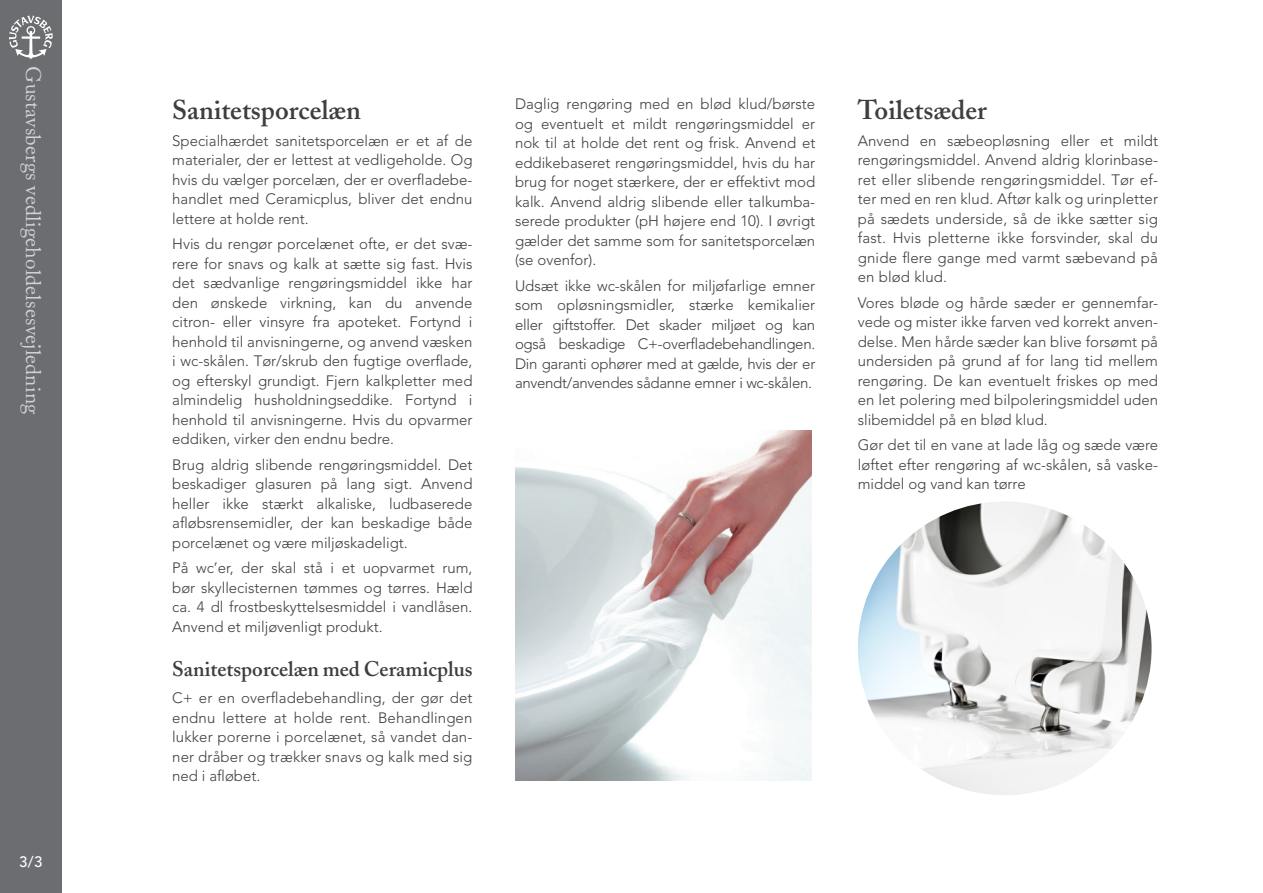
<style>
.page{position:relative;width:1263px;height:893px;background:#fff}
.page>*{position:absolute;margin:0;border:0;box-sizing:border-box;transform-origin:0 0}
.t1{font:600 27px "Adobe Caslon";color:#3e3e3f}
.t2{font:21px "Adobe Caslon";letter-spacing:.01em;color:#d1d2d4}
.t3{font:600 21px "Adobe Caslon";color:#3e3e3f}
.Styckeformat__1{font:300 15px/19.5px "Avenir";color:#3e3e3f;text-align:justify}
.Styckeformat__1-2{font:500 15px "Avenir";color:#fff}
</style>
<div class="page">
<div style="left:0;top:0;width:62px;height:893px;background:#6c6d70"></div>
<svg style="left:9px;top:16px;width:44px;height:43px"></svg>
<img style="left:515px;top:431px;width:296px;height:350px">
<img style="left:858px;top:501px;width:293px;height:294px;border-radius:147px">
<h2 class="t2" style="left:46px;top:66px;width:350px;rotate:90deg">Gustavsbergs vedligeholdelsesvejledning</h2>
<p class="Styckeformat__1-2" style="left:19px;top:853px;width:25px">3/3</p>
<p class="t1" style="left:172px;top:93px;width:190px">Sanitetsporcelæn</p>
<p class="Styckeformat__1" style="left:172px;top:131px;width:302px">Specialhærdet sanitetsporcelæn er et af de materialer, der er lettest at vedligeholde. Og hvis du vælger porcelæn, der er overfladebe&shy;handlet med Ceramicplus, bliver det endnu lettere at holde rent.</p>
<p class="Styckeformat__1" style="left:172px;top:234px;width:302px">Hvis du rengør porcelænet ofte, er det svæ&shy;rere for snavs og kalk at sætte sig fast. Hvis det sædvanlige rengøringsmiddel ikke har den ønskede virkning, kan du anvende citron- eller vinsyre fra apoteket. Fortynd i henhold til anvisningerne, og anvend væsken i wc-skålen. Tør/skrub den fugtige overflade, og efterskyl grundigt. Fjern kalkpletter med almindelig husholdningseddike. Fortynd i henhold til anvisningerne. Hvis du opvarmer eddiken, virker den endnu bedre.</p>
<p class="Styckeformat__1" style="left:172px;top:455px;width:302px">Brug aldrig slibende rengøringsmiddel. Det beskadiger glasuren på lang sigt. Anvend heller ikke stærkt alkaliske, ludbaserede afløbsrensemidler, der kan beskadige både porcelænet og være miljøskadeligt.</p>
<p class="Styckeformat__1" style="left:172px;top:558px;width:302px">På wc’er, der skal stå i et uopvarmet rum, bør skyllecisternen tømmes og tørres. Hæld ca. 4 dl frostbeskyttelsesmiddel i vandlåsen.<br>Anvend et miljøvenligt produkt.</p>
<p class="t3" style="left:172px;top:657px;width:302px">Sanitetsporcelæn med Ceramicplus</p>
<p class="Styckeformat__1" style="left:172px;top:688px;width:302px">C+ er en overfladebehandling, der gør det endnu lettere at holde rent. Behandlingen lukker porerne i porcelænet, så vandet dan&shy;ner dråber og trækker snavs og kalk med sig ned i afløbet.</p>
<p class="Styckeformat__1" style="left:515px;top:94px;width:302px">Daglig rengøring med en blød klud/børste og eventuelt et mildt rengøringsmiddel er nok til at holde det rent og frisk. Anvend et eddikebaseret rengøringsmiddel, hvis du har brug for noget stærkere, der er effektivt mod kalk. Anvend aldrig slibende eller talkumba&shy;serede produkter (pH højere end 10). I øvrigt gælder det samme som for sanitetsporcelæn (se ovenfor).</p>
<p class="Styckeformat__1" style="left:515px;top:276px;width:302px">Udsæt ikke wc-skålen for miljøfarlige emner som opløsningsmidler, stærke kemikalier eller giftstoffer. Det skader miljøet og kan også beskadige C+-overfladebehandlingen.<br>Din garanti ophører med at gælde, hvis der er anvendt/anvendes sådanne emner i wc-skålen.</p>
<p class="t1" style="left:858px;top:93px;width:130px">Toiletsæder</p>
<p class="Styckeformat__1" style="left:858px;top:131px;width:302px">Anvend en sæbeopløsning eller et mildt rengøringsmiddel. Anvend aldrig klorinbase&shy;ret eller slibende rengøringsmiddel. Tør ef&shy;ter med en ren klud. Aftør kalk og urinpletter på sædets underside, så de ikke sætter sig fast. Hvis pletterne ikke forsvinder, skal du gnide flere gange med varmt sæbevand på en blød klud.</p>
<p class="Styckeformat__1" style="left:858px;top:293px;width:302px">Vores bløde og hårde sæder er gennemfar&shy;vede og mister ikke farven ved korrekt anven&shy;delse. Men hårde sæder kan blive forsømt på undersiden på grund af for lang tid mellem rengøring. De kan eventuelt friskes op med en let polering med bilpoleringsmiddel uden slibemiddel på en blød klud.</p>
<p class="Styckeformat__1" style="left:858px;top:435px;width:302px">Gør det til en vane at lade låg og sæde være løftet efter rengøring af wc-skålen, så vaske&shy;middel og vand kan tørre</p>
</div>
